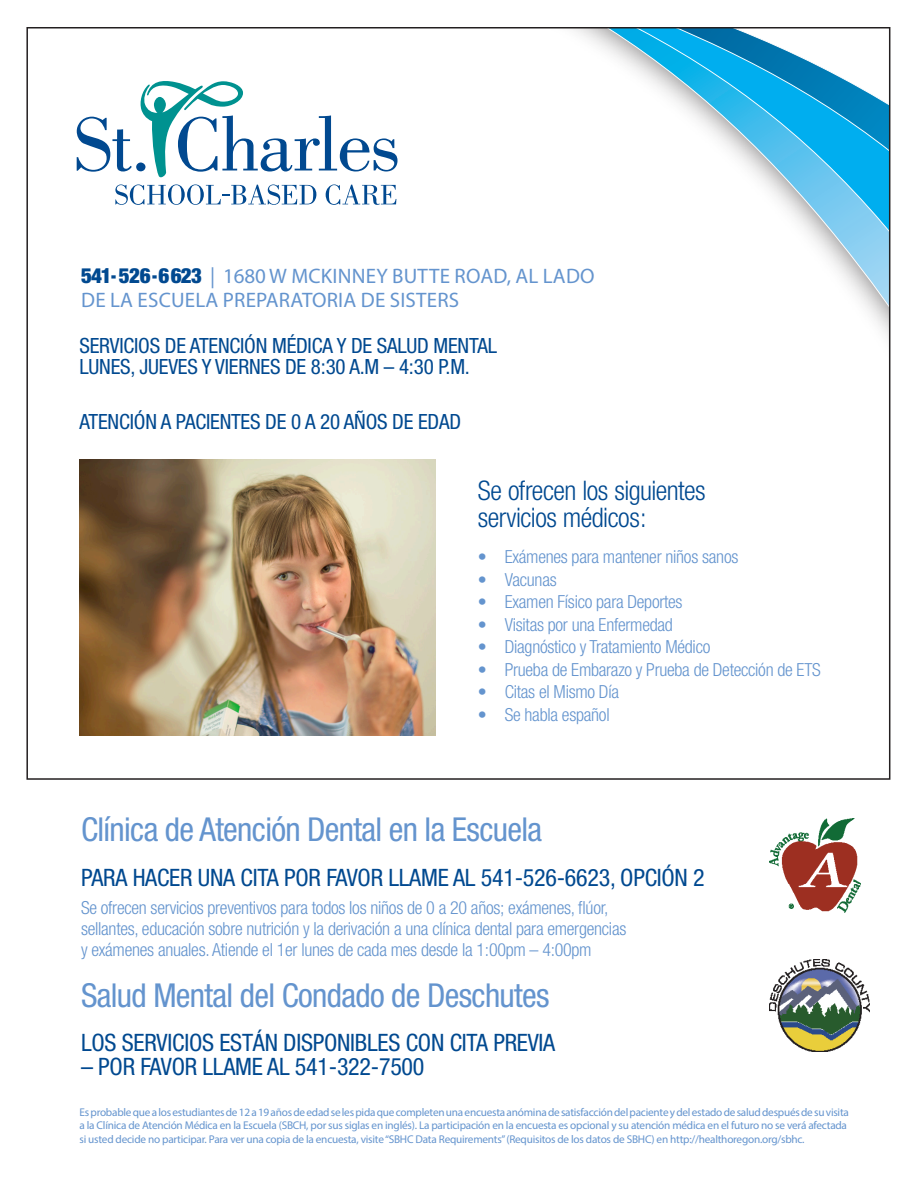
<style>
.page{position:relative;width:918px;height:1188px;background:#fff}
.page>*{position:absolute;margin:0;border:0;box-sizing:border-box;transform-origin:0 0}
.subhead{font:condensed 33px "Helvetica Neue";letter-spacing:-.02em;color:#6494ce}
.phone_address{font:300 condensed 27px/27px "Helvetica Neue";letter-spacing:-.02em;color:#014990}
.phone_address-2{font:condensed 24px "Helvetica Neue";letter-spacing:-.01em;color:#014990}
.phone_address-3{font:condensed 21px/21px "Helvetica Neue";letter-spacing:-.01em;color:#014990}
.phone_address-4{font:21px/24px "Myriad Pro";letter-spacing:.01em;color:#6494ce}
.bulleted_list{font:300 condensed 18px/21px "Helvetica Neue";letter-spacing:-.015em;color:#6494ce}
.subhead-2{font:11.25px/13.5px "Myriad Pro";letter-spacing:-.02em;color:#6494ce}
.s1{font-family:"Helvetica Neue";font-weight:900;font-stretch:condensed;color:#014990}
</style>
<div class="page">
<svg style="left:190px;top:81px;width:180px;height:124px"></svg>
<svg style="left:370px;top:30px;width:517px;height:306px"></svg>
<svg style="left:370px;top:30px;width:138px;height:36px"></svg>
<img style="left:770px;top:960px;width:100px;height:91px">
<img style="left:770px;top:818px;width:91px;height:94px">
<img style="left:80px;top:459px;width:356px;height:276px">
<p class="phone_address-4" style="left:81px;top:263px;width:515px"><span class="s1">541- 526-6623</span> | 1680 W MCKINNEY BUTTE ROAD, AL LADO<br>DE LA ESCUELA PREPARATORIA DE SISTERS</p>
<p class="phone_address-3" style="left:80px;top:335px;width:419px">SERVICIOS DE ATENCIÓN MÉDICA Y DE SALUD MENTAL<br>LUNES, JUEVES Y VIERNES DE 8:30 A.M – 4:30 P.M.</p>
<p class="phone_address-3" style="left:80px;top:411px;width:383px">ATENCIÓN A PACIENTES DE 0 A 20 AÑOS DE EDAD</p>
<p class="phone_address" style="left:478px;top:477px;width:229px">Se ofrecen los siguientes servicios médicos:</p>
<p class="bulleted_list" style="left:478px;top:546px;width:262px">• Exámenes para mantener niños sanos</p>
<p class="bulleted_list" style="left:478px;top:569px;width:81px">• Vacunas</p>
<p class="bulleted_list" style="left:478px;top:591px;width:206px">• Examen Físico para Deportes</p>
<p class="bulleted_list" style="left:478px;top:614px;width:197px">• Visitas por una Enfermedad</p>
<p class="bulleted_list" style="left:478px;top:636px;width:234px">• Diagnóstico y Tratamiento Médico</p>
<p class="bulleted_list" style="left:478px;top:659px;width:344px">• Prueba de Embarazo y Prueba de Detección de ETS</p>
<p class="bulleted_list" style="left:478px;top:681px;width:143px">• Citas el Mismo Día</p>
<p class="bulleted_list" style="left:478px;top:704px;width:133px">• Se habla español</p>
<p class="subhead" style="left:81px;top:810px;width:463px">Clínica de Atención Dental en la Escuela</p>
<p class="phone_address-2" style="left:81px;top:864px;width:625px">PARA HACER UNA CITA POR FAVOR LLAME AL 541-526-6623, OPCIÓN 2</p>
<p class="bulleted_list" style="left:81px;top:897px;width:547px">Se ofrecen servicios preventivos para todos los niños de 0 a 20 años; exámenes, flúor, sellantes, educación sobre nutrición y la derivación a una clínica dental para emergencias y exámenes anuales. Atiende el 1er lunes de cada mes desde la 1:00pm – 4:00pm</p>
<p class="subhead" style="left:81px;top:976px;width:470px">Salud Mental del Condado de Deschutes</p>
<p class="phone_address-2" style="left:81px;top:1029px;width:476px">LOS SERVICIOS ESTÁN DISPONIBLES CON CITA PREVIA</p>
<p class="phone_address-2" style="left:81px;top:1053px;width:345px">– POR FAVOR LLAME AL 541-322-7500</p>
<p class="subhead-2" style="left:80px;top:1105px;width:771px">Es probable que a los estudiantes de 12 a 19 años de edad se les pida que completen una encuesta anómina de satisfacción del paciente y del estado de salud después de su visita a la Clínica de Atención Médica en la Escuela (SBCH, por sus siglas en inglés). La participación en la encuesta es opcional y su atención médica en el futuro no se verá afectada si usted decide no participar. Para ver una copia de la encuesta, visite “SBHC Data Requirements” (Requisitos de los datos de SBHC) en http://healthoregon.org/sbhc.</p>
</div>
